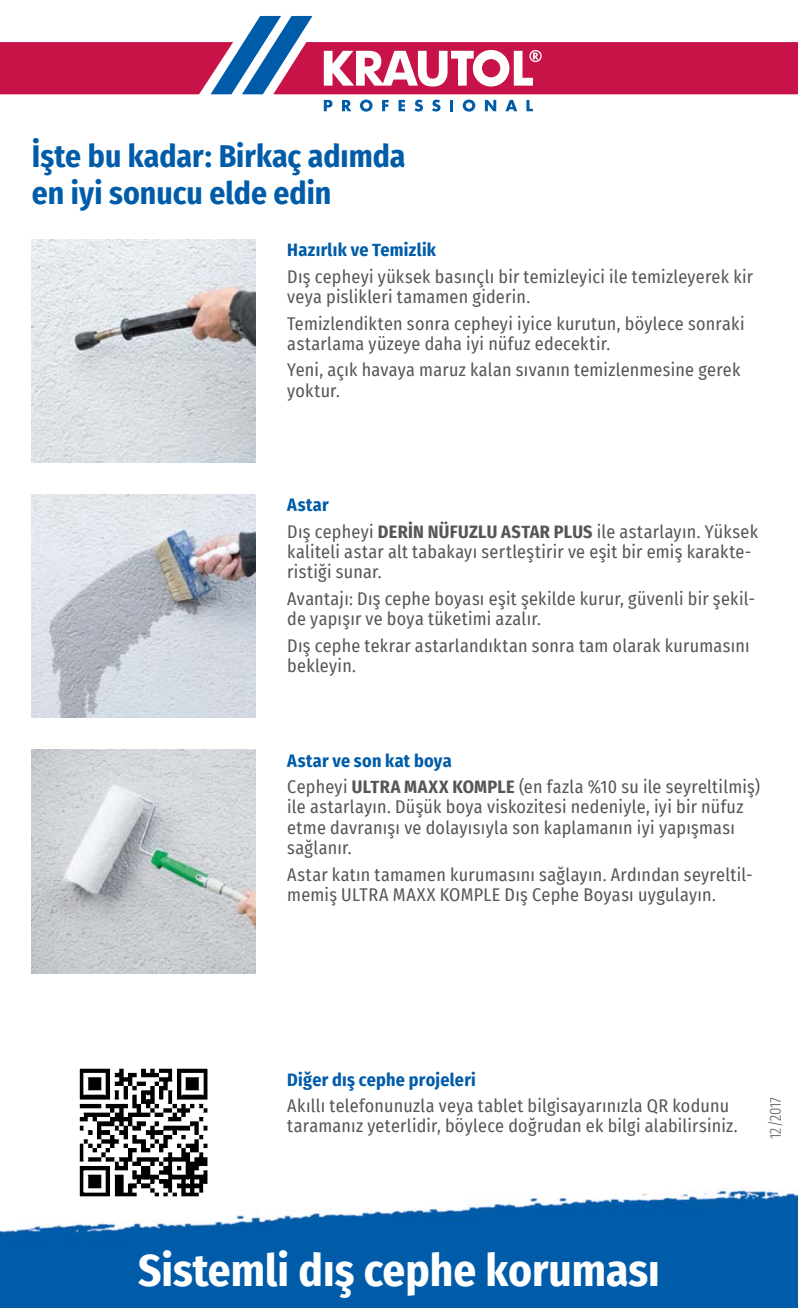
<style>
.page{position:relative;width:798px;height:1308px;background:#fff}
.page>*{position:absolute;margin:0;border:0;box-sizing:border-box;transform-origin:0 0}
.t1{font:700 45px "Fira Sans Condensed";color:#fff}
.t2{font:700 31.5px/37.8px "Fira Sans Condensed";color:#005ca9}
.t3{font:18px/20.2px "Fira Sans Condensed";letter-spacing:.015em;color:#565656}
.t4{font:700 18px "Fira Sans Condensed";letter-spacing:.015em;color:#005ca9}
.t5{font:300 extra-condensed 15.75px "Fira Sans";color:#565656}
.s1{font-weight:700;color:#005ca9}
.s2{font-weight:700}
</style>
<div class="page">
<img style="left:0;top:1188px;width:797px;height:119px">
<svg style="left:0;top:16px;width:797px;height:78px"></svg>
<svg style="left:324px;top:100px;width:8px;height:11px"></svg>
<svg style="left:342px;top:100px;width:9px;height:11px"></svg>
<svg style="left:360px;top:100px;width:12px;height:12px"></svg>
<svg style="left:382px;top:100px;width:6px;height:11px"></svg>
<svg style="left:398px;top:100px;width:7px;height:11px"></svg>
<svg style="left:414px;top:100px;width:9px;height:12px"></svg>
<svg style="left:432px;top:100px;width:8px;height:12px"></svg>
<svg style="left:450px;top:100px;width:3px;height:11px"></svg>
<svg style="left:462px;top:100px;width:13px;height:12px"></svg>
<svg style="left:484px;top:100px;width:12px;height:11px"></svg>
<svg style="left:505px;top:100px;width:12px;height:11px"></svg>
<svg style="left:526px;top:100px;width:6px;height:11px"></svg>
<svg style="left:75px;top:1068px;width:138px;height:133px"></svg>
<img style="left:32px;top:749px;width:223px;height:224px">
<img style="left:32px;top:494px;width:223px;height:224px">
<img style="left:32px;top:239px;width:223px;height:223px">
<h2 class="t2" style="left:32px;top:135px;width:375px">İşte bu kadar: Birkaç adımda en iyi sonucu elde edin</h2>
<p class="t4" style="left:287px;top:235px;width:150px">Hazırlık ve Temizlik</p>
<p class="t3" style="left:287px;top:266px;width:467px">Dış cepheyi yüksek basınçlı bir temizleyici ile temizleyerek kir veya pislikleri tamamen giderin.</p>
<p class="t3" style="left:287px;top:313px;width:458px">Temizlendikten sonra cepheyi iyice kurutun, böylece sonraki astarlama yüzeye daha iyi nüfuz edecektir.</p>
<p class="t3" style="left:287px;top:359px;width:454px">Yeni, açık havaya maruz kalan sıvanın temizlenmesine gerek yoktur.</p>
<p class="t3" style="left:287px;top:491px;width:472px;line-height:26.6px"><span class="s1">Astar<br></span>Dış cepheyi <span class="s2">DERİN NÜFUZLU ASTAR PLUS</span> ile astarlayın. Yüksek</p>
<p class="t3" style="left:287px;top:541px;width:465px">kaliteli astar alt tabakayı sertleştirir ve eşit bir emiş karakte&shy;ristiği sunar.</p>
<p class="t3" style="left:287px;top:588px;width:469px">Avantajı: Dış cephe boyası eşit şekilde kurur, güvenli bir şekil&shy;de yapışır ve boya tüketimi azalır.</p>
<p class="t3" style="left:287px;top:635px;width:464px">Dış cephe tekrar astarlandıktan sonra tam olarak kurumasını bekleyin.</p>
<p class="t3" style="left:287px;top:746px;width:474px;line-height:26.6px"><span class="s1">Astar ve son kat boya<br></span>Cepheyi <span class="s2">ULTRA MAXX KOMPLE</span> (en fazla %10 su ile seyreltilmiş)</p>
<p class="t3" style="left:287px;top:796px;width:457px">ile astarlayın. Düşük boya viskozitesi nedeniyle, iyi bir nüfuz etme davranışı ve dolayısıyla son kaplamanın iyi yapışması sağlanır.</p>
<p class="t3" style="left:287px;top:863px;width:467px">Astar katın tamamen kurumasını sağlayın. Ardından seyreltil&shy;memiş ULTRA MAXX KOMPLE Dış Cephe Boyası uygulayın.</p>
<p class="t4" style="left:287px;top:1064px;width:190px">Diğer dış cephe projeleri</p>
<p class="t3" style="left:287px;top:1095px;width:451px">Akıllı telefonunuzla veya tablet bilgisayarınızla QR kodunu taramanız yeterlidir, böylece doğrudan ek bilgi alabilirsiniz.</p>
<p class="t5" style="left:763px;top:1138px;width:43px;rotate:-90deg">12/2017</p>
<h1 class="t1" style="left:138px;top:1232px;width:523px">Sistemli dış cephe koruması</h1>
</div>
